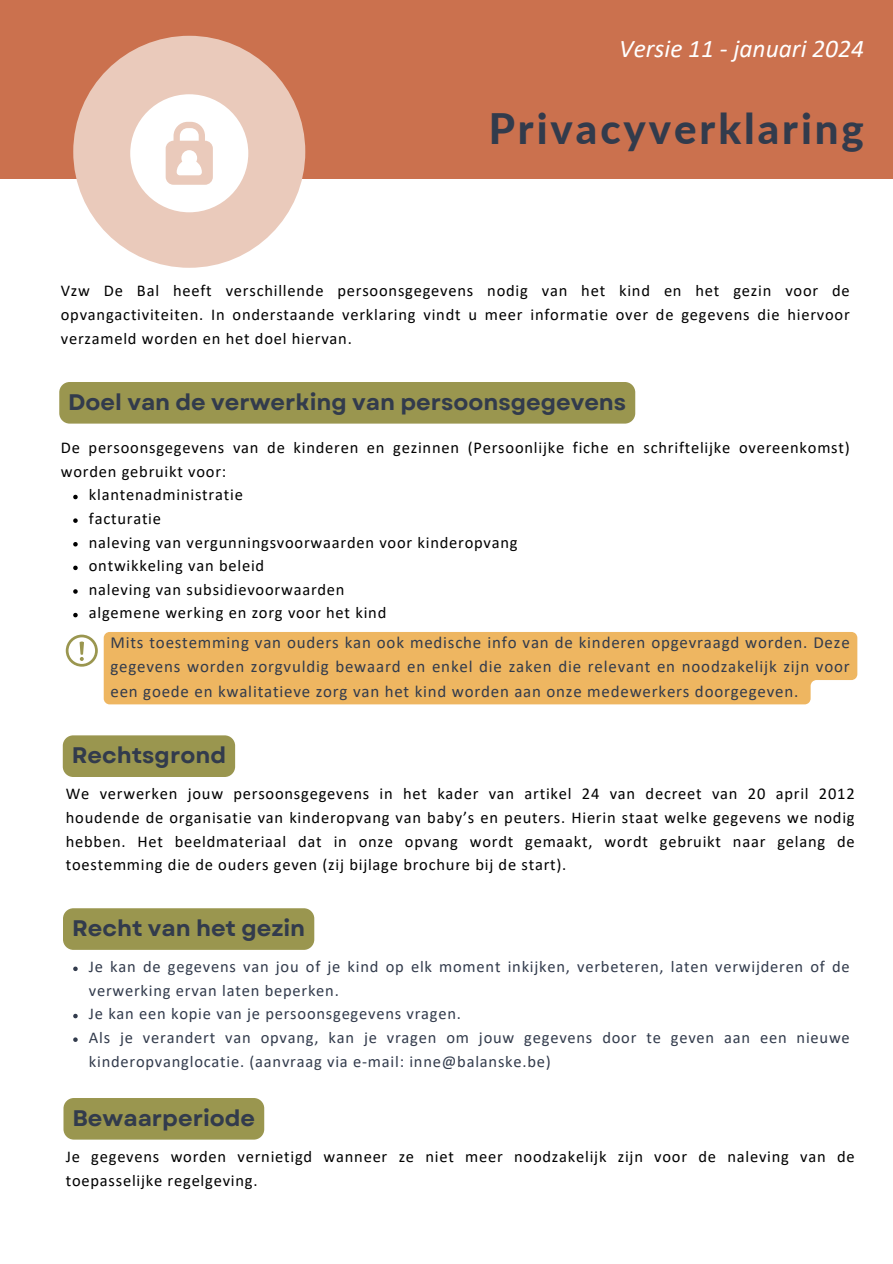
<style>
.page{position:relative;width:893px;height:1264px;background:#fff}
.page>*{position:absolute;margin:0;border:0;box-sizing:border-box;transform-origin:0 0}
.t1{font:800 42px "Lato";letter-spacing:.07em;color:#323b4c}
.t2{font:italic 25.5px "Calibri";color:#fff}
.t3{font:700 22.5px "Garet";color:#323b4c}
.t4{font:16.95px/24.3px "Calibri";letter-spacing:.045em;color:#323b4c;text-align:justify}
.t5{font:16.5px/23.5px "Calibri";letter-spacing:.045em;color:#000}
.t6{font:16.5px/23.5px "Calibri";letter-spacing:.045em;color:#323b4c}
</style>
<div class="page">
<svg style="left:73px;top:966px;width:5px;height:5px"></svg>
<svg style="left:73px;top:1013px;width:5px;height:5px"></svg>
<svg style="left:73px;top:1037px;width:5px;height:4px"></svg>
<div style="left:0;top:0;width:892px;height:179px;background:#cb714e"></div>
<div style="left:73px;top:36px;width:232px;height:232px;background:#eacabb;border-radius:50%"></div>
<svg style="left:66px;top:634px;width:31px;height:32px"></svg>
<svg style="left:130px;top:94px;width:118px;height:118px"></svg>
<div style="left:59px;top:382px;width:576px;height:41px;background:#9a964f;border-radius:10px"></div>
<svg style="left:73px;top:495px;width:5px;height:4px"></svg>
<svg style="left:73px;top:518px;width:5px;height:5px"></svg>
<svg style="left:73px;top:542px;width:5px;height:4px"></svg>
<svg style="left:73px;top:565px;width:5px;height:5px"></svg>
<svg style="left:73px;top:589px;width:5px;height:4px"></svg>
<svg style="left:73px;top:613px;width:5px;height:4px"></svg>
<div style="left:63px;top:735px;width:172px;height:42px;background:#9a964f;border-radius:10px"></div>
<div style="left:63px;top:908px;width:251px;height:41px;background:#9a964f;border-radius:10px"></div>
<div style="left:104px;top:632px;width:753px;height:72px;background:#eeb661"></div>
<div style="left:63px;top:1097px;width:201px;height:42px;background:#9a964f;border-radius:10px"></div>
<p class="t2" style="left:619px;top:38px;width:246px">Versie 11 - januari 2024</p>
<p class="t1" style="left:488px;top:102px;width:377px">Privacyverklaring</p>
<p class="t5" style="left:61px;top:280px;width:790px;text-align:justify">Vzw De Bal heeft verschillende persoonsgegevens nodig van het kind en het gezin voor de opvangactiviteiten. In onderstaande verklaring vindt u meer informatie over de gegevens die hiervoor verzameld worden en het doel hiervan.</p>
<p class="t3" style="left:68px;top:386px;width:559px">Doel van de verwerking van persoonsgegevens</p>
<p class="t5" style="left:61px;top:437px;width:790px">De persoonsgegevens van de kinderen en gezinnen (Persoonlijke fiche en schriftelijke overeenkomst) worden gebruikt voor:</p>
<p class="t5" style="left:89px;top:484px;width:155px">klantenadministratie</p>
<p class="t5" style="left:89px;top:508px;width:74px">facturatie</p>
<p class="t5" style="left:89px;top:531px;width:430px">naleving van vergunningsvoorwaarden voor kinderopvang</p>
<p class="t5" style="left:89px;top:555px;width:177px">ontwikkeling van beleid</p>
<p class="t5" style="left:89px;top:579px;width:257px">naleving van subsidievoorwaarden</p>
<p class="t5" style="left:89px;top:602px;width:299px">algemene werking en zorg voor het kind</p>
<p class="t4" style="left:110px;top:631px;width:740px">Mits toestemming van ouders kan ook medische info van de kinderen opgevraagd worden. Deze gegevens worden zorgvuldig bewaard en enkel die zaken die relevant en noodzakelijk zijn voor een goede en kwalitatieve zorg van het kind worden aan onze medewerkers doorgegeven.</p>
<p class="t3" style="left:72px;top:739px;width:156px">Rechtsgrond</p>
<p class="t5" style="left:66px;top:783px;width:790px;text-align:justify">We verwerken jouw persoonsgegevens in het kader van artikel 24 van decreet van 20 april 2012 houdende de organisatie van kinderopvang van baby’s en peuters. Hierin staat welke gegevens we nodig hebben. Het beeldmateriaal dat in onze opvang wordt gemaakt, wordt gebruikt naar gelang de toestemming die de ouders geven (zij bijlage brochure bij de start).</p>
<p class="t3" style="left:72px;top:912px;width:235px">Recht van het gezin</p>
<p class="t6" style="left:89px;top:956px;width:762px">Je kan de gegevens van jou of je kind op elk moment inkijken, verbeteren, laten verwijderen of de verwerking ervan laten beperken.</p>
<p class="t6" style="left:89px;top:1003px;width:373px">Je kan een kopie van je persoonsgegevens vragen.</p>
<p class="t6" style="left:89px;top:1027px;width:762px">Als je verandert van opvang, kan je vragen om jouw gegevens door te geven aan een nieuwe kinderopvanglocatie. (aanvraag via e-mail: inne@balanske.be)</p>
<p class="t3" style="left:72px;top:1101px;width:184px">Bewaarperiode</p>
<p class="t5" style="left:66px;top:1145px;width:790px">Je gegevens worden vernietigd wanneer ze niet meer noodzakelijk zijn voor de naleving van de toepasselijke regelgeving.</p>
</div>
